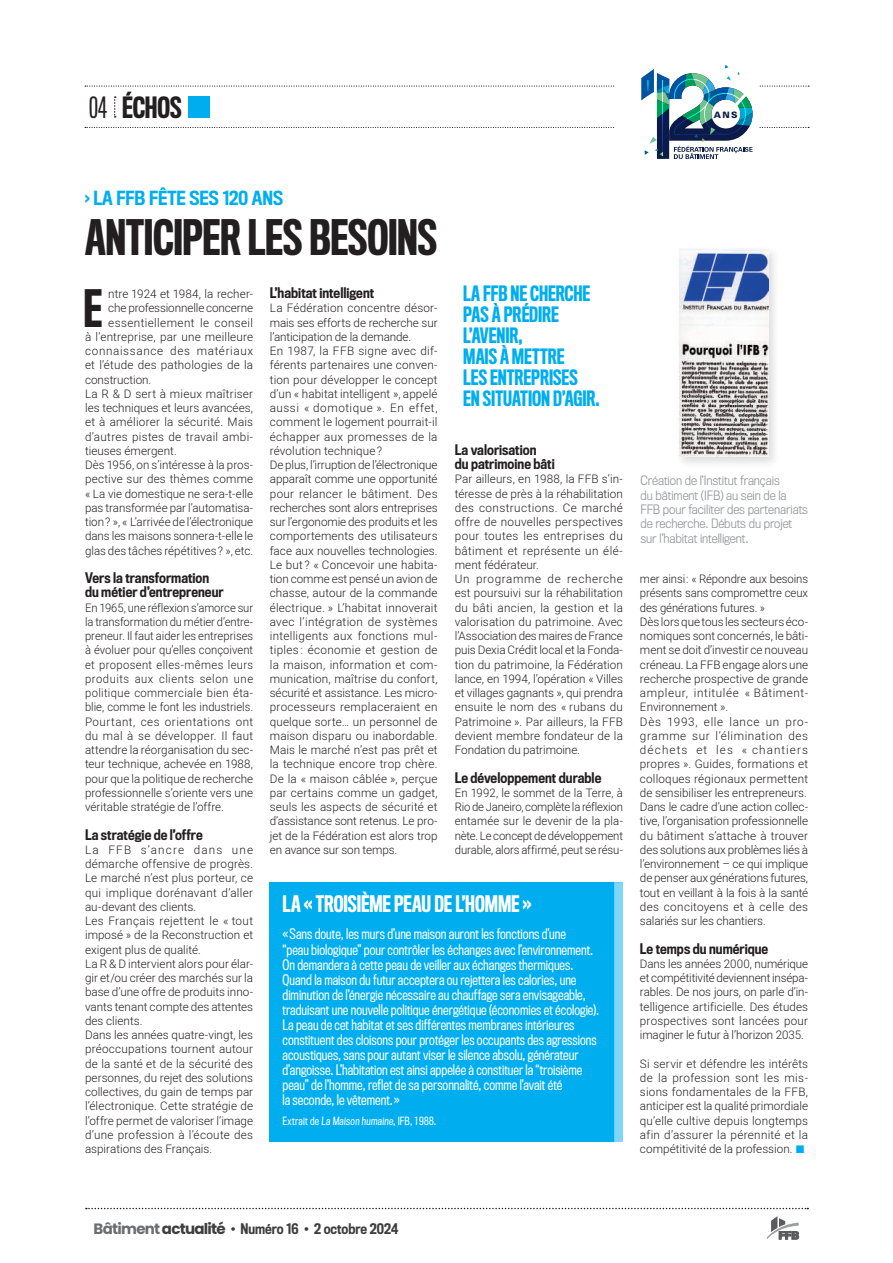
<style>
.page{position:relative;width:893px;height:1263px;background:#fff}
.page>*{position:absolute;margin:0;border:0;box-sizing:border-box;transform-origin:0 0}
.t1{font:500 47.4px "Titling Gothic FB Comp";color:#231f20}
.t2{font:500 45px "Titling Gothic FB Comp";letter-spacing:-.005em;color:#231f20}
.t3{font:500 27px "Titling Gothic FB Comp";letter-spacing:-.005em;color:#231f20}
.t4{font:500 21px "Titling Gothic FB Comp";letter-spacing:-.005em;color:#fff}
.t5{font:500 19.5px/21px "Titling Gothic FB Comp";letter-spacing:-.005em;color:#00aeef}
.t6{font:500 18px "Titling Gothic FB Cond";color:#00aeef}
.t7{font:13.5px/15px "Titling Gothic FB Cond";color:#fff}
.t8{font:500 13.5px/14.2px "Titling Gothic FB Cond";letter-spacing:.005em;color:#231f20}
.t9{font:500 13.5px "Titling Gothic FB Cond";color:#3e3e3f}
.t10{font:300 12px/14.4px "Titling Gothic FB Narrow";letter-spacing:-.005em;color:#939598}
.t11{font:300 11.7px/14.2px "Heebo";letter-spacing:.005em;color:#231f20}
.t12{font:300 11.7px/14.2px "Heebo";letter-spacing:.005em;color:#231f20;text-align:justify;scale:.96 1}
.t13{font:300 11.7px "Heebo";letter-spacing:.025em;color:#231f20}
.t14{font:300 11.7px "Heebo";letter-spacing:.035em;color:#231f20}
.t15{font:300 11.7px "Heebo";letter-spacing:.055em;color:#231f20}
.t16{font:10.5px "Titling Gothic FB Cond";letter-spacing:.02em;color:#fff}
.t17{font:900 8.85px "Univers LT Std";color:#0c1a47}
.s1{font-weight:400}
.s2{font-family:"Poppins";font-weight:700;font-size:15px;color:#6c6d70}
.s3{font-family:"Poppins";font-weight:700;font-size:15px}
.s4{font-family:"Poppins";font-weight:400;font-size:15px}
</style>
<div class="page">
<svg style="left:86px;top:1208px;width:722px;height:1px"></svg>
<svg style="left:767px;top:1216px;width:32px;height:23px"></svg>
<svg style="left:85px;top:65px;width:724px;height:94px"></svg>
<div style="left:270px;top:882px;width:353px;height:260px;background:#00aeef"></div>
<div style="left:614px;top:882px;width:9px;height:264px;background:#7fd6f6"></div>
<div style="left:675px;top:245px;width:106px;height:224px;background:#231f20;opacity:.15"></div>
<img style="left:679px;top:249px;width:89px;height:208px">
<h3 class="t3" style="left:89px;top:92px;width:94px"><span class="s1">04</span> ÉCHOS</h3>
<p class="t17" style="left:714px;top:109px;width:25px">ANS</p>
<h3 class="t6" style="left:85px;top:188px;width:200px">› LA FFB FÊTE SES 120 ANS</h3>
<h2 class="t2" style="left:85px;top:212px;width:353px">ANTICIPER LES BESOINS</h2>
<h1 class="t1" style="left:84px;top:281px;width:20px">E</h1>
<p class="t11" style="left:108px;top:287px;width:146px">ntre 1924 et 1984, la recher-</p>
<p class="t11" style="left:108px;top:301px;width:146px">che professionnelle concerne</p>
<p class="t14" style="left:108px;top:314px;width:146px">essentiellement le conseil</p>
<p class="t11" style="left:85px;top:329px;width:170px">à l’entreprise, par une meilleure</p>
<p class="t15" style="left:85px;top:343px;width:170px">connaissance des matériaux</p>
<p class="t11" style="left:85px;top:358px;width:170px">et l’étude des pathologies de la</p>
<p class="t11" style="left:85px;top:372px;width:68px">construction.</p>
<p class="t11" style="left:85px;top:386px;width:170px">La R &amp; D sert à mieux maîtriser</p>
<p class="t11" style="left:85px;top:401px;width:170px">les techniques et leurs avancées,</p>
<p class="t13" style="left:85px;top:414px;width:170px">et à améliorer la sécurité. Mais</p>
<p class="t13" style="left:85px;top:428px;width:170px">d’autres pistes de travail ambi-</p>
<p class="t11" style="left:85px;top:443px;width:93px">tieuses émergent.</p>
<p class="t11" style="left:85px;top:458px;width:170px">Dès 1956, on s’intéresse à la pros-</p>
<p class="t13" style="left:85px;top:471px;width:170px">pective sur des thèmes comme</p>
<p class="t11" style="left:85px;top:486px;width:170px">« La vie domestique ne sera-t-elle</p>
<p class="t11" style="left:85px;top:500px;width:170px">pas transformée par l’automatisa-</p>
<p class="t11" style="left:85px;top:515px;width:170px">tion? », « L’arrivée de l’électronique</p>
<p class="t11" style="left:85px;top:529px;width:170px">dans les maisons sonnera-t-elle le</p>
<p class="t11" style="left:85px;top:543px;width:170px">glas des tâches répétitives? », etc.</p>
<p class="t8" style="left:85px;top:571px;width:140px">Vers la transformation du métier d’entrepreneur</p>
<p class="t12" style="left:85px;top:600px;width:177px">En 1965, une réflexion s’amorce sur la transformation du métier d’entre&shy;preneur. Il faut aider les entreprises à évoluer pour qu’elles conçoivent et proposent elles-mêmes leurs produits aux clients selon une politique commerciale bien éta&shy;blie, comme le font les industriels.<br>Pourtant, ces orientations ont du mal à se développer. Il faut attendre la réorganisation du sec&shy;teur technique, achevée en 1988, pour que la politique de recherche professionnelle s’oriente vers une véritable stratégie de l’offre.</p>
<p class="t8" style="left:85px;top:828px;width:119px">La stratégie de l’offre</p>
<p class="t11" style="left:85px;top:842px;width:170px">La FFB s’ancre dans une démarche offensive de progrès.<br>Le marché n’est plus porteur, ce qui implique dorénavant d’aller au-devant des clients.<br>Les Français rejettent le « tout imposé » de la Reconstruction et exigent plus de qualité.<br>La R &amp; D intervient alors pour élar&shy;gir et/ou créer des marchés sur la base d’une offre de produits inno&shy;vants tenant compte des attentes des clients.<br>Dans les années quatre-vingt, les préoccupations tournent autour de la santé et de la sécurité des personnes, du rejet des solutions collectives, du gain de temps par l’électronique. Cette stratégie de l’offre permet de valoriser l’image d’une profession à l’écoute des aspirations des Français.</p>
<p class="t8" style="left:270px;top:286px;width:106px">L’habitat intelligent</p>
<p class="t11" style="left:270px;top:301px;width:169px">La Fédération concentre désor&shy;mais ses efforts de recherche sur l’anticipation de la demande.<br>En 1987, la FFB signe avec dif&shy;férents partenaires une conven&shy;tion pour développer le concept d’un « habitat intelligent », appelé aussi « domotique ». En effet, comment le logement pourrait-il échapper aux promesses de la révolution technique?<br>De plus, l’irruption de l’électronique apparaît comme une opportunité pour relancer le bâtiment. Des recherches sont alors entreprises sur l’ergonomie des produits et les comportements des utilisateurs face aux nouvelles technologies.<br>Le but ? « Concevoir une habita&shy;tion comme est pensé un avion de chasse, autour de la commande électrique. » L’habitat innoverait avec l’intégration de systèmes intelligents aux fonctions mul&shy;tiples : économie et gestion de la maison, information et com&shy;munication, maîtrise du confort, sécurité et assistance. Les micro&shy;processeurs remplaceraient en quelque sorte… un personnel de maison disparu ou inabordable.<br>Mais le marché n’est pas prêt et la technique encore trop chère.<br>De la « maison câblée », perçue par certains comme un gadget, seuls les aspects de sécurité et d’assistance sont retenus. Le pro&shy;jet de la Fédération est alors trop en avance sur son temps.</p>
<h3 class="t5" style="left:463px;top:283px;width:138px">LA FFB NE CHERCHE<br>PAS À PRÉDIRE<br>L’AVENIR,<br>MAIS À METTRE<br>LES ENTREPRISES<br>EN SITUATION D’AGIR.</h3>
<p class="t8" style="left:455px;top:443px;width:101px">La valorisation<br>du patrimoine bâti</p>
<p class="t11" style="left:455px;top:472px;width:170px">Par ailleurs, en 1988, la FFB s’in&shy;téresse de près à la réhabilitation des constructions. Ce marché offre de nouvelles perspectives pour toutes les entreprises du bâtiment et représente un élé&shy;ment fédérateur.<br>Un programme de recherche est poursuivi sur la réhabilitation du bâti ancien, la gestion et la valorisation du patrimoine. Avec l’Association des maires de France puis Dexia Crédit local et la Fonda&shy;tion du patrimoine, la Fédération lance, en 1994, l’opération « Villes et villages gagnants », qui prendra ensuite le nom des « rubans du<br>Patrimoine ». Par ailleurs, la FFB devient membre fondateur de la<br>Fondation du patrimoine.</p>
<p class="t8" style="left:455px;top:771px;width:148px">Le développement durable</p>
<p class="t11" style="left:455px;top:785px;width:170px;text-align:justify">En 1992, le sommet de la Terre, à Rio de Janeiro, complète la réflexion entamée sur le devenir de la pla&shy;nète. Le concept de développement durable, alors affirmé, peut se résu-</p>
<h3 class="t4" style="left:283px;top:891px;width:250px">LA « TROISIÈME PEAU DE L’HOMME »</h3>
<p class="t7" style="left:283px;top:927px;width:318px">«Sans doute, les murs d’une maison auront les fonctions d’une<br>“peau biologique” pour contrôler les échanges avec l’environnement.<br>On demandera à cette peau de veiller aux échanges thermiques.<br>Quand la maison du futur acceptera ou rejettera les calories, une diminution de l’énergie nécessaire au chauffage sera envisageable, traduisant une nouvelle politique énergétique (économies et écologie).<br>La peau de cet habitat et ses différentes membranes intérieures constituent des cloisons pour protéger les occupants des agressions acoustiques, sans pour autant viser le silence absolu, générateur d’angoisse. L’habitation est ainsi appelée à constituer la “troisième peau” de l’homme, reflet de sa personnalité, comme l’avait été<br>la seconde, le vêtement.»</p>
<p class="t16" style="left:283px;top:1115px;width:155px">Extrait de La Maison humaine, IFB, 1 988.</p>
<p class="t10" style="left:640px;top:474px;width:169px">Création de l’Institut français<br>du bâtiment (IFB) au sein de la<br>FFB pour faciliter des partenariats de recherche. Débuts du projet sur l’habitat intelligent.</p>
<p class="t11" style="left:640px;top:572px;width:170px">mer ainsi: « Répondre aux besoins présents sans compromettre ceux des générations futures. »<br>Dès lors que tous les secteurs éco&shy;nomiques sont concernés, le bâti&shy;ment se doit d’investir ce nouveau créneau. La FFB engage alors une recherche prospective de grande ampleur, intitulée « Bâtiment-<br>Environnement ».<br>Dès 1993, elle lance un pro&shy;gramme sur l’élimination des déchets et les « chantiers propres ». Guides, formations et colloques régionaux permettent de sensibiliser les entrepreneurs.<br>Dans le cadre d’une action collec&shy;tive, l’organisation professionnelle du bâtiment s’attache à trouver des solutions aux problèmes liés à l’environnement – ce qui implique de penser aux générations futures, tout en veillant à la fois à la santé des concitoyens et à celle des salariés sur les chantiers.</p>
<p class="t8" style="left:640px;top:942px;width:130px">Le temps du numérique</p>
<p class="t11" style="left:640px;top:956px;width:170px;text-align:justify">Dans les années 2000, numérique et compétitivité deviennent insépa&shy;rables. De nos jours, on parle d’in&shy;telligence artificielle. Des études prospectives sont lancées pour imaginer le futur à l’horizon 2035.</p>
<p class="t11" style="left:640px;top:1056px;width:170px;text-align:justify">Si servir et défendre les intérêts de la profession sont les mis&shy;sions fondamentales de la FFB, anticiper est la qualité primordiale qu’elle cultive depuis longtemps afin d’assurer la pérennité et la compétitivité de la profession.</p>
<p class="t9" style="left:94px;top:1220px;width:306px"><span class="s2">Bâtiment</span> <span class="s3">actualité</span> <span class="s4">•</span> Numéro 16 <span class="s4">•</span> 2 octobre 2024</p>
</div>
